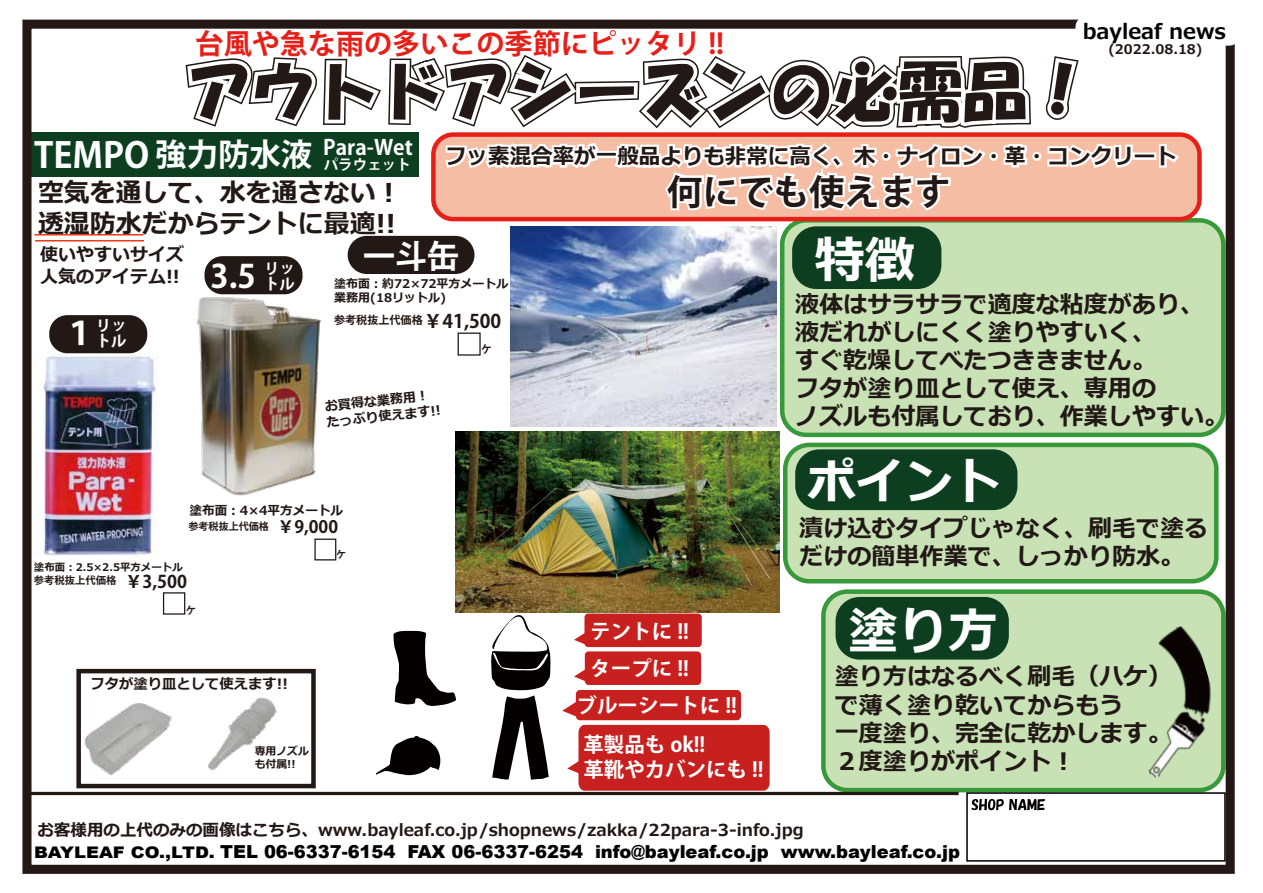
<style>
.page{position:relative;width:1263px;height:893px;background:#fff}
.page>*{position:absolute;margin:0;border:0;box-sizing:border-box;transform-origin:0 0}
.t1{font:64.65px "HGS Soei Kakupoptai";color:#221815}
.t2{font:700 49.95px "Meiryo";color:#fff}
.t3{font:700 48.45px "Meiryo";color:#fff}
.t4{font:700 35.4px "Koz Go Pro";color:#221815}
.t5{font:700 34.95px "Koz Go Pro";color:#fff}
.t6{font:700 31.95px "Koz Go Pro";color:#fff}
.t7{font:700 28.05px "Koz Go Pro";color:#e71f19}
.t8{font:700 25.95px/31.2px "Meiryo";color:#221815}
.t9{font:700 24px/28px "Meiryo";color:#221815}
.t10{font:700 21.45px "Meiryo";color:#221815}
.t11{font:700 20.85px "Koz Go Pro";color:#fff}
.t12{font:700 20.7px "Meiryo";color:#040000}
.t13{font:700 20.55px "Koz Go Pro";color:#fff}
.t14{font:700 20.4px/24.9px "Koz Go Pro";color:#fff}
.t15{font:700 18.75px "Koz Go Pro";color:#221815}
.t16{font:700 18px/21.6px "Meiryo";color:#221815}
.t17{font:900 17.85px "Arial";color:#040000}
.t18{font:700 16.5px "Meiryo";color:#221815}
.t19{font:700 14.55px "Koz Go Pro";color:#fff}
.t20{font:700 14.25px "Meiryo";color:#221815}
.t21{font:700 13.5px "Koz Go Pro";color:#221815}
.t22{font:700 13.2px "Meiryo";color:#231815}
.t23{font:700 13.05px/15.9px "Meiryo";color:#221815}
.t24{font:700 13.05px "Koz Go Pro";color:#221815}
.t25{font:700 12.75px "Koz Go Pro";color:#221815}
.t26{font:700 12.6px "Meiryo";color:#221815}
.t27{font:700 12px/14.2px "Meiryo";color:#221815}
.t28{font:700 11.1px "Koz Go Pro";color:#221815}
.t29{font:700 10.8px/13px "Meiryo";color:#221815}
.t30{font:700 10.5px "Meiryo";color:#221815}
.t31{font:700 10.35px "Koz Go Pro";color:#221815}
.t32{font:700 10.05px "Koz Go Pro";color:#221815}
.s1{font-size:31.35px}
.s2{font-size:17.1px}
.s3{font-size:17.4px}
.s4{font-size:16.05px;color:#000}
</style>
<div class="page">
<div style="left:823px;top:592px;width:400px;height:198px;background:#c8e2b6;border-radius:24px"></div>
<div style="left:821px;top:589px;width:404px;height:203px;border:4px solid #379939;border-radius:24px"></div>
<div style="left:782px;top:220px;width:441px;height:215px;background:#c8e2b6;border-radius:24px"></div>
<div style="left:780px;top:218px;width:445px;height:219px;border:4px solid #379939;border-radius:24px"></div>
<div style="left:785px;top:445px;width:431px;height:136px;background:#c8e2b6;border-radius:24px"></div>
<div style="left:783px;top:443px;width:435px;height:140px;border:4px solid #379939;border-radius:24px"></div>
<img style="left:43px;top:350px;width:116px;height:206px">
<img style="left:197px;top:292px;width:124px;height:204px">
<div style="left:31px;top:132px;width:388px;height:45px;background:#0e3e20"></div>
<div style="left:49px;top:315px;width:98px;height:38px;background:#221815;border-radius:18px"></div>
<div style="left:204px;top:256px;width:98px;height:38px;background:#221815;border-radius:18px"></div>
<div style="left:348px;top:236px;width:126px;height:38px;background:#221815;border-radius:19px"></div>
<div style="left:584px;top:614px;width:118px;height:33px;background:#c7201e;border-radius:4px"></div>
<div style="left:585px;top:651px;width:116px;height:34px;background:#c7201e;border-radius:4px"></div>
<div style="left:576px;top:690px;width:165px;height:30px;background:#c7201e;border-radius:4px"></div>
<svg style="left:574px;top:632px;width:11px;height:13px"></svg>
<svg style="left:574px;top:668px;width:11px;height:14px"></svg>
<svg style="left:567px;top:725px;width:203px;height:66px;background:#ca2d2b"></svg>
<svg style="left:562px;top:701px;width:14px;height:16px"></svg>
<div style="left:966px;top:792px;width:260px;height:70px;border:2px solid #040000"></div>
<hr style="left:31px;top:792px;width:928px;height:3px;background:#221815">
<svg style="left:971px;top:799px;width:74px;height:11px"></svg>
<div style="left:163px;top:592px;width:22px;height:23px;border:1px solid #221815"></div>
<img style="left:1148px;top:623px;width:77px;height:156px">
<div style="left:792px;top:226px;width:149px;height:63px;background:#0e3e20;border-radius:24px"></div>
<div style="left:835px;top:597px;width:174px;height:63px;background:#0e3e20;border-radius:24px"></div>
<div style="left:795px;top:449px;width:222px;height:61px;background:#0e3e20;border-radius:24px"></div>
<img style="left:208px;top:697px;width:69px;height:74px">
<img style="left:84px;top:703px;width:88px;height:73px">
<div style="left:76px;top:669px;width:240px;height:119px;border:4px solid #221815"></div>
<svg style="left:393px;top:631px;width:63px;height:75px"></svg>
<div style="left:433px;top:135px;width:766px;height:84px;background:#f6bda5;border-radius:20px"></div>
<div style="left:431px;top:132px;width:771px;height:89px;border:4px solid #e71f19;border-radius:20px"></div>
<div style="left:1133px;top:153px;width:23px;height:7px;border:4px solid #fff"></div>
<svg style="left:1159px;top:144px;width:20px;height:24px"></svg>
<svg style="left:376px;top:736px;width:65px;height:40px"></svg>
<svg style="left:486px;top:612px;width:64px;height:168px"></svg>
<hr style="left:34px;top:234px;width:109px;height:1px;background:#e83a18">
<hr style="left:35px;top:240px;width:109px;height:1px;background:#e83a18">
<div style="left:458px;top:333px;width:23px;height:23px;border:1px solid #221815"></div>
<div style="left:22px;top:20px;width:1213px;height:854px;border:9px solid #231815"></div>
<div style="left:1075px;top:16px;width:165px;height:30px;background:#fff;border-radius:11px"></div>
<svg style="left:185px;top:55px;width:950px;height:164px"></svg>
<img style="left:510px;top:227px;width:266px;height:199px">
<img style="left:456px;top:431px;width:323px;height:181px">
<div style="left:314px;top:539px;width:22px;height:21px;border:1px solid #221815"></div>
<h3 class="t5" style="left:34px;top:133px;width:117px">TEMPO</h3>
<p class="t7" style="left:196px;top:26px;width:530px">台風や急な雨の多いこの季節にピッタリ !!</p>
<h1 class="t1" style="left:187px;top:59px;width:907px">アウトドアシーズンの必需品！</h1>
<p class="t12" style="left:1083px;top:17px;width:145px">bayleaf news</p>
<p class="t22" style="left:1108px;top:40px;width:96px">(2022.08.18)</p>
<p class="t11" style="left:155px;top:134px;width:259px"><span class="s1">強力防水液</span> Para-Wet</p>
<p class="t19" style="left:324px;top:155px;width:89px">パラウェット</p>
<p class="t10" style="left:445px;top:141px;width:733px">フッ素混合率が一般品よりも非常に高く、木・ナイロン・革・コンクリート</p>
<p class="t8" style="left:38px;top:178px;width:365px">空気を通して、水を通さない︕透湿防水だからテントに最適!!</p>
<p class="t16" style="left:40px;top:245px;width:145px">使いやすいサイズ人気のアイテム!!</p>
<h3 class="t6" style="left:63px;top:313px;width:66px">１㍑</h3>
<h3 class="t6" style="left:211px;top:256px;width:87px">3.5 ㍑</h3>
<h3 class="t6" style="left:363px;top:235px;width:98px">一斗缶</h3>
<p class="t27" style="left:334px;top:277px;width:176px">塗布面︓約72×72平方メートル業務用(18リットル)</p>
<p class="t28" style="left:334px;top:312px;width:90px">参考税抜上代価格</p>
<p class="t15" style="left:424px;top:309px;width:79px">￥41,500</p>
<p class="t23" style="left:324px;top:399px;width:116px;rotate:-6deg">お買得な業務用︕たっぷり使えます!!</p>
<p class="t21" style="left:480px;top:339px;width:15px">ヶ</p>
<p class="t26" style="left:189px;top:501px;width:155px">塗布面︓4×4平方メートル</p>
<p class="t32" style="left:188px;top:519px;width:151px">参考税抜上代価格 <span class="s2">￥9,000</span></p>
<p class="t30" style="left:34px;top:560px;width:150px">塗布面︓2.5×2.5平方メートル</p>
<p class="t31" style="left:34px;top:574px;width:155px">参考税抜上代価格 <span class="s3">￥3,500</span></p>
<p class="t24" style="left:185px;top:601px;width:15px">ヶ</p>
<p class="t20" style="left:91px;top:673px;width:199px">フタが塗り皿として使えます!!</p>
<p class="t29" style="left:255px;top:745px;width:56px">専用ノズルも付属!!</p>
<p class="t25" style="left:335px;top:545px;width:14px">ヶ</p>
<h3 class="t4" style="left:667px;top:169px;width:285px">何にでも使えます</h3>
<h2 class="t2" style="left:815px;top:225px;width:101px">特徴</h2>
<p class="t9" style="left:795px;top:291px;width:435px">液体はサラサラで適度な粘度があり、液だれがしにくく塗りやすいく、<br>すぐ乾燥してべたつききません。<br>フタが塗り皿として使え、専用の<br>ノズルも付属しており、作業しやすい。</p>
<h3 class="t3" style="left:807px;top:448px;width:195px">ポイント</h3>
<p class="t13" style="left:590px;top:618px;width:100px">テントに !!</p>
<p class="t13" style="left:590px;top:655px;width:100px">タープに !!</p>
<p class="t13" style="left:576px;top:692px;width:162px">ブルーシートに !!</p>
<p class="t14" style="left:583px;top:733px;width:182px">革製品も ok!!<br>革靴やカバンにも !!</p>
<p class="t9" style="left:799px;top:516px;width:410px">漬け込むタイプじゃなく、刷毛で塗るだけの簡単作業で、しっかり防水。</p>
<h2 class="t2" style="left:848px;top:595px;width:151px">塗り方</h2>
<p class="t9" style="left:835px;top:664px;width:338px">塗り方はなるべく刷毛（ハケ）で薄く塗り乾いてからもう<br>一度塗り、完全に乾かします。<br>２度塗りがポイント︕</p>
<p class="t18" style="left:38px;top:818px;width:768px">お客様用の上代のみの画像はこちら、www.bayleaf.co.jp/shopnews/zakka/22para-3-info.jpg</p>
<p class="t17" style="left:34px;top:838px;width:927px"><span class="s4">BAYLEAF CO.,LTD.</span> TEL 06-6337-6154 FAX 06-6337-6254 info@bayleaf.co.jp www.bayleaf.co.jp</p>
</div>
